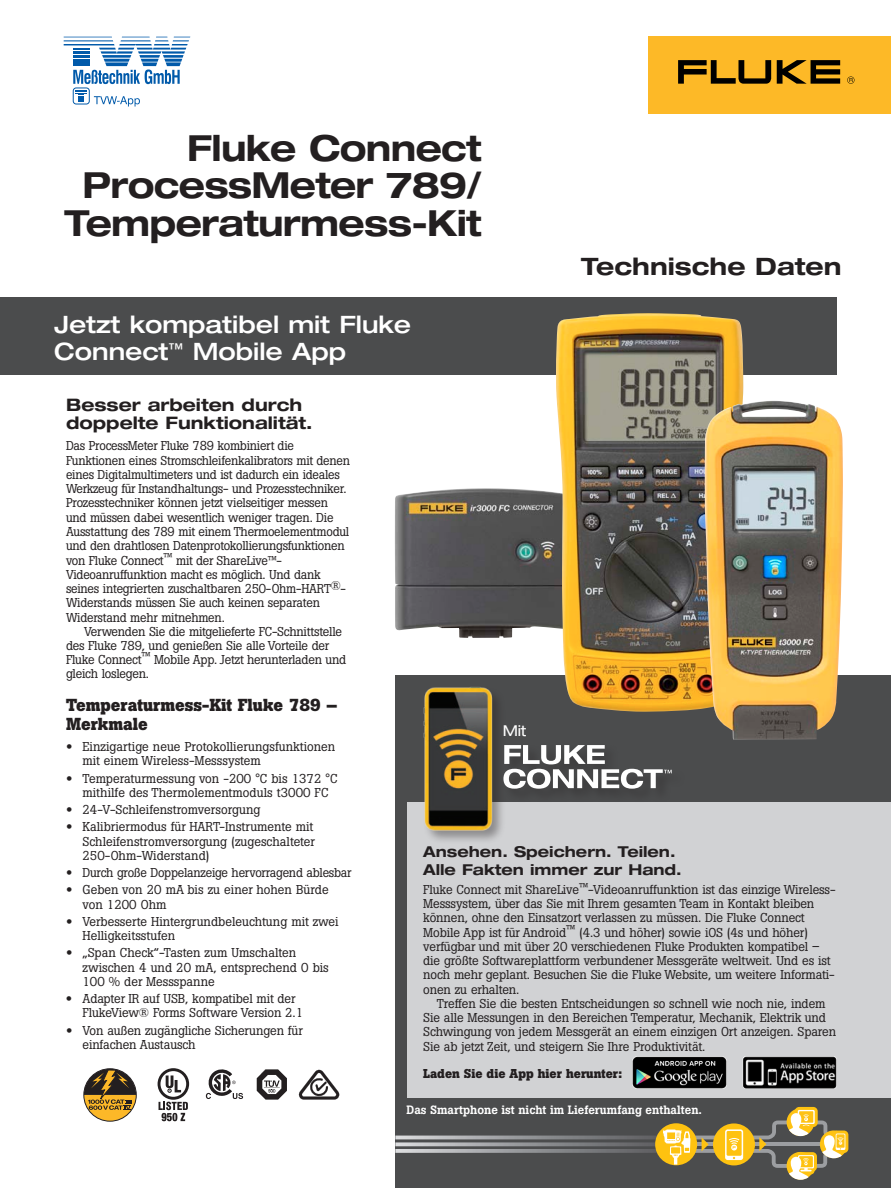
<style>
.page{position:relative;width:891px;height:1188px;background:#fff}
.page>*{position:absolute;margin:0;border:0;box-sizing:border-box;transform-origin:0 0}
.t1{font:700 expanded 36px/37.5px "Helvetica Neue LT Std";letter-spacing:-.02em;color:#231f20;text-align:right;scale:.96 1}
.t2{font:500 expanded 24px/27px "Helvetica Neue LT Pro";color:#fff}
.t3{font:700 expanded 24px "Helvetica Neue LT Std";color:#231f20}
.t4{font:700 expanded 17.25px/18.8px "Helvetica Neue LT Std";color:#231f20}
.t5{font:700 17.25px/18.8px "Boton Pro";color:#231f20}
.t6{font:700 expanded 15px/18px "Helvetica Neue LT Std";color:#231f20}
.t7{font:expanded 15px "Helvetica Neue LT Pro";color:#fff}
.t8{font:12.75px/14.2px "Boton Pro";letter-spacing:-.01em;color:#231f20}
.t9{font:12.75px/14.2px "Boton";letter-spacing:-.02em;color:#231f20}
.t10{font:700 12.75px "Boton Pro";color:#231f20}
.t11{font:500 12px "Boton Pro";color:#fff}
.s1{font-family:"Boton"}
.s2{font-family:"Boton Pro"}
.s3{font-family:"Helvetica Neue LT Std";font-weight:700;font-stretch:expanded}
</style>
<div class="page">
<div style="left:395px;top:675px;width:496px;height:513px;background:#4b4c4d"></div>
<div style="left:407px;top:802px;width:484px;height:295px;background:#d1d2d4"></div>
<img style="left:395px;top:1136px;width:261px;height:3px">
<img style="left:395px;top:1142px;width:260px;height:4px">
<img style="left:395px;top:1149px;width:262px;height:4px">
<div style="left:655px;top:1123px;width:42px;height:42px;background:#fec210;border-radius:50%"></div>
<svg style="left:298px;top:1069px;width:41px;height:31px"></svg>
<svg style="left:206px;top:1069px;width:37px;height:30px"></svg>
<svg style="left:257px;top:1069px;width:30px;height:31px"></svg>
<svg style="left:84px;top:1069px;width:52px;height:52px"></svg>
<svg style="left:158px;top:1068px;width:31px;height:53px"></svg>
<div style="left:0;top:297px;width:837px;height:77px;background:#4b4c4d"></div>
<div style="left:423px;top:686px;width:263px;height:159px;background:#231f20;opacity:.4"></div>
<svg style="left:510px;top:745px;width:162px;height:44px"></svg>
<img style="left:423px;top:686px;width:87px;height:152px">
<img style="left:632px;top:1056px;width:94px;height:33px">
<img style="left:743px;top:1056px;width:94px;height:33px">
<img style="left:395px;top:488px;width:161px;height:150px">
<img style="left:556px;top:313px;width:187px;height:399px">
<img style="left:705px;top:401px;width:138px;height:339px">
<svg style="left:663px;top:1107px;width:185px;height:73px"></svg>
<div style="left:648px;top:36px;width:243px;height:78px;background:#fdb927"></div>
<svg style="left:777px;top:60px;width:63px;height:24px"></svg>
<svg style="left:678px;top:60px;width:93px;height:24px"></svg>
<svg style="left:847px;top:76px;width:8px;height:8px"></svg>
<hr style="left:64px;top:44px;width:51px;height:1px;background:#015aaa">
<svg style="left:73px;top:37px;width:117px;height:47px"></svg>
<hr style="left:64px;top:37px;width:48px;height:1px;background:#015aaa">
<hr style="left:64px;top:40px;width:49px;height:1px;background:#015aaa">
<svg style="left:76px;top:91px;width:11px;height:10px"></svg>
<div style="left:73px;top:88px;width:17px;height:16px;border:1px solid #015aaa;border-radius:3px"></div>
<svg style="left:94px;top:96px;width:46px;height:11px"></svg>
<h1 class="t1" style="left:65px;top:128px;width:436px">Fluke Connect<br>ProcessMeter 789/<br>Temperaturmess-Kit</h1>
<h2 class="t2" style="left:54px;top:310px;width:359px">Jetzt kompatibel mit Fluke<br>Connect<sup>™</sup> Mobile App</h2>
<h2 class="t3" style="left:581px;top:252px;width:262px">Technische Daten</h2>
<h3 class="t4" style="left:66px;top:395px;width:248px">Besser arbeiten durch doppelte Funktionalität.</h3>
<p class="t8" style="left:66px;top:439px;width:286px">Das ProcessMeter Fluke 789 kombiniert die Funktionen eines Stromschleifenkalibrators mit denen eines Digitalmultimeters und ist dadurch ein ideales Werkzeug für Instandhaltungs- und Prozesstechniker.</p>
<p class="t9" style="left:66px;top:496px;width:269px">Prozesstechniker können jetzt vielseitiger messen und müssen dabei wesentlich weniger tragen. Die</p>
<p class="t8" style="left:66px;top:524px;width:285px"><span class="s1">Ausstattung des</span> 789 mit einem Thermoelementmodul und den drahtlosen Datenprotokollierungsfunktionen von Fluke Connect™ mit der ShareLive™- Videoanruffunktion macht es möglich. <span class="s1">Und dank</span></p>
<p class="t9" style="left:66px;top:581px;width:282px">seines integrierten zuschaltbaren 250-Ohm-<span class="s2">HART</span><sup>®</sup>-<br>Widerstands müssen Sie auch keinen separaten<br>Widerstand mehr mitnehmen.</p>
<p class="t8" style="left:66px;top:624px;width:282px;text-indent:18px">Verwenden Sie die mitgelieferte FC-Schnittstelle des Fluke 789, und genießen Sie alle Vorteile der Fluke Connect™ Mobile App. Jetzt herunterladen und gleich loslegen.</p>
<h3 class="t5" style="left:66px;top:696px;width:273px">Temperaturmess-Kit Fluke 789 –<br>Merkmale</h3>
<p class="t8" style="left:82px;top:740px;width:254px;text-indent:-16px"><span class="s3">•</span> Einzigartige neue Protokollierungsfunktionen mit einem Wireless-Messsystem</p>
<p class="t8" style="left:66px;top:771px;width:273px;text-align:center"><span class="s3">•</span> Temperaturmessung von -200 °C bis 1372 °C mithilfe des Thermolementmoduls t3000 FC</p>
<p class="t8" style="left:66px;top:803px;width:196px"><span class="s3">•</span> 24-V-Schleifenstromversorgung</p>
<p class="t8" style="left:82px;top:820px;width:234px;text-align:justify;text-indent:-16px"><span class="s3">•</span> Kalibriermodus für HART-Instrumente mit Schleifenstromversorgung (zugeschalteter 250-Ohm-Widerstand)</p>
<p class="t8" style="left:66px;top:866px;width:287px"><span class="s3">•</span> Durch große Doppelanzeige hervorragend ablesbar</p>
<p class="t8" style="left:82px;top:883px;width:248px;text-indent:-16px"><span class="s3">•</span> Geben von 20 mA bis zu einer hohen Bürde von 1200 Ohm</p>
<p class="t8" style="left:82px;top:914px;width:258px;text-indent:-16px"><span class="s3">•</span> Verbesserte Hintergrundbeleuchtung mit zwei<br>Helligkeitsstufen</p>
<p class="t8" style="left:82px;top:946px;width:248px;text-indent:-16px"><span class="s3">•</span> „Span Check“-Tasten zum Umschalten zwischen 4 und 20 mA, entsprechend 0 bis<br>100 % der Messspanne</p>
<p class="t8" style="left:82px;top:992px;width:222px;text-indent:-16px"><span class="s3">•</span> Adapter IR auf USB, kompatibel mit der<br>FlukeView® Forms Software Version 2.1</p>
<p class="t8" style="left:82px;top:1023px;width:222px;text-indent:-16px"><span class="s3">•</span> Von außen zugängliche Sicherungen für einfachen Austausch</p>
<p class="t7" style="left:503px;top:722px;width:25px">Mit</p>
<p class="t6" style="left:423px;top:842px;width:260px">Ansehen. Speichern. Teilen.<br>Alle Fakten immer zur Hand.</p>
<p class="t8" style="left:423px;top:882px;width:414px">Fluke Connect mit ShareLive™-Videoanruffunktion ist das einzige Wireless-Messsystem, über das Sie mit Ihrem gesamten Team in Kontakt bleiben können, ohne den Einsatzort verlassen zu müssen. Die Fluke Connect Mobile App ist für Android™ (4.3 und höher) sowie iOS (4s und höher) verfügbar und mit über 20 verschiedenen Fluke Produkten kompatibel – die größte Softwareplattform verbundener Messgeräte weltweit. Und es ist noch mehr geplant. Besuchen Sie die Fluke Website, um weitere Informati&shy;onen zu erhalten.</p>
<p class="t8" style="left:423px;top:996px;width:415px;text-indent:14px">Treffen Sie die besten Entscheidungen so schnell wie noch nie, indem Sie alle Messungen in den Bereichen Temperatur, Mechanik, Elektrik und Schwingung von jedem Messgerät an einem einzigen Ort anzeigen. Sparen Sie ab jetzt Zeit, und steigern Sie Ihre Produktivität.</p>
<p class="t10" style="left:423px;top:1066px;width:201px">Laden Sie die App hier herunter:</p>
<p class="t11" style="left:407px;top:1102px;width:297px">Das Smartphone ist nicht im Lieferumfang enthalten.</p>
</div>
